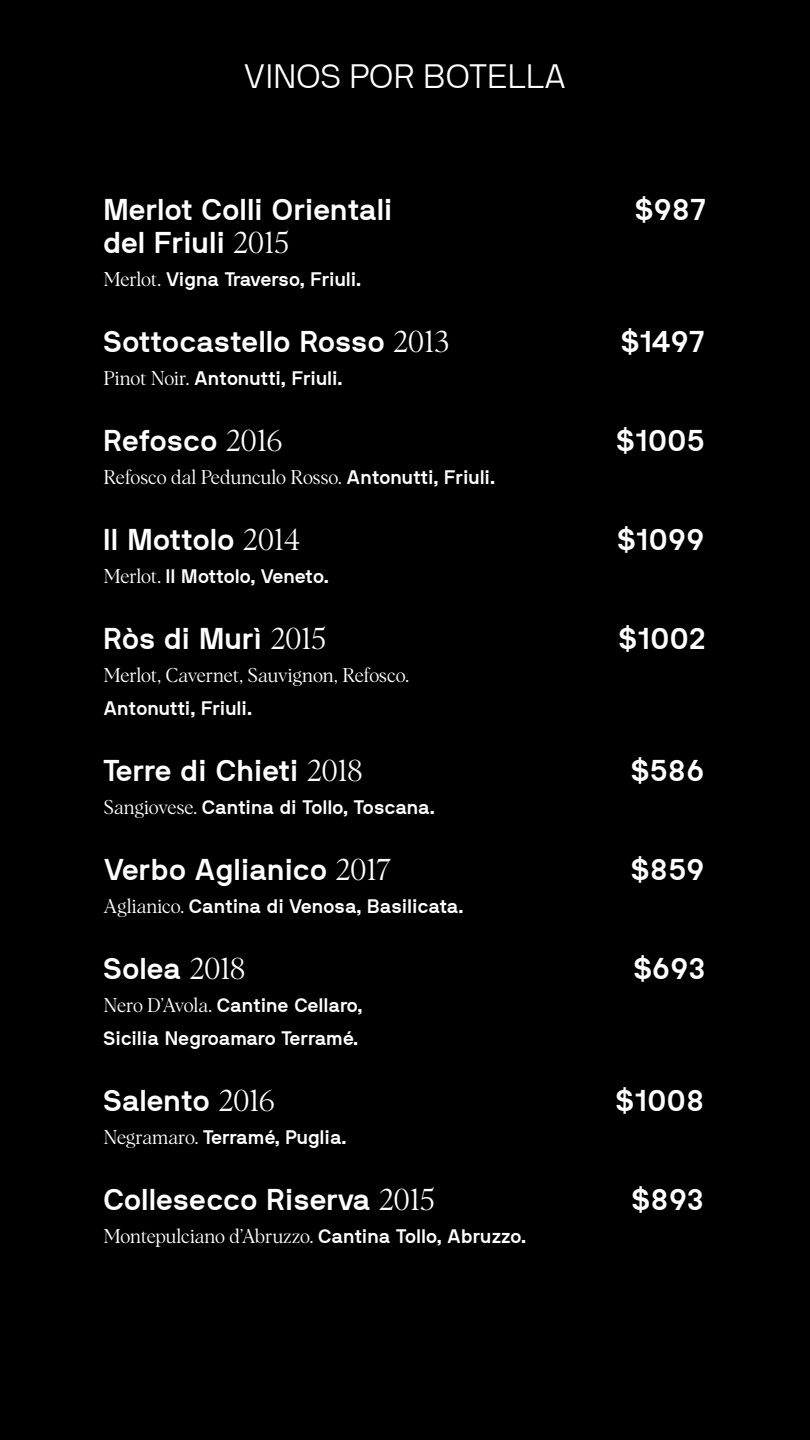
<style>
.page{position:relative;width:810px;height:1440px;background:#000}
.page>*{position:absolute;margin:0;border:0;box-sizing:border-box;transform-origin:0 0}
.t1{font:33.75px "NB International Light Webfont";color:#fff}
.t2{font:30px/33px "NB International Bold Webfont";color:#fff}
.t3{font:19.5px/33px "NB International Bold Webfont";color:#fff}
.t4{font:300 19.5px "Albra";letter-spacing:-.01em;color:#fff}
.s1{font-family:"Albra";font-weight:300}
.s2{font-family:"NB International Bold Webfont";font-weight:400}
</style>
<div class="page">
<h1 class="t1" style="left:243px;top:57px;width:325px">VINOS POR BOTELLA</h1>
<h2 class="t2" style="left:104px;top:193px;width:291px">Merlot Colli Orientali del Friuli <span class="s1">2015</span></h2>
<p class="t3" style="left:104px;top:262px;width:260px"><span class="s1">Merlot.</span> Vigna Traverso, Friuli.</p>
<h2 class="t2" style="left:104px;top:325px;width:347px">Sottocastello Rosso <span class="s1">2013</span></h2>
<p class="t3" style="left:104px;top:361px;width:241px"><span class="s1">Pinot Noir.</span> Antonutti, Friuli.</p>
<h2 class="t2" style="left:104px;top:424px;width:180px">Refosco <span class="s1">2016</span></h2>
<p class="t4" style="left:104px;top:463px;width:393px">Refosco dal Pedunculo Rosso. <span class="s2">Antonutti, Friuli.</span></p>
<h2 class="t2" style="left:104px;top:523px;width:198px">Il Mottolo <span class="s1">2014</span></h2>
<p class="t3" style="left:104px;top:559px;width:227px"><span class="s1">Merlot.</span> Il Mottolo, Veneto.</p>
<h2 class="t2" style="left:104px;top:622px;width:224px">Ròs di Murì <span class="s1">2015</span></h2>
<p class="t4" style="left:104px;top:661px;width:307px">Merlot, Cavernet, Sauvignon, Refosco.</p>
<p class="t3" style="left:104px;top:691px;width:150px">Antonutti, Friuli.</p>
<h2 class="t2" style="left:104px;top:754px;width:261px">Terre di Chieti <span class="s1">2018</span></h2>
<p class="t3" style="left:104px;top:790px;width:333px"><span class="s1">Sangiovese.</span> Cantina di Tollo, Toscana.</p>
<h2 class="t2" style="left:104px;top:853px;width:289px">Verbo Aglianico <span class="s1">2017</span></h2>
<p class="t3" style="left:104px;top:889px;width:362px"><span class="s1">Aglianico.</span> Cantina di Venosa, Basilicata.</p>
<h2 class="t2" style="left:104px;top:952px;width:143px">Solea <span class="s1">2018</span></h2>
<p class="t3" style="left:104px;top:988px;width:261px"><span class="s1">Nero D’Avola.</span> Cantine Cellaro,<br>Sicilia Negroamaro Terramé.</p>
<h2 class="t2" style="left:104px;top:1084px;width:173px">Salento <span class="s1">2016</span></h2>
<p class="t3" style="left:104px;top:1120px;width:245px"><span class="s1">Negramaro.</span> Terramé, Puglia.</p>
<h2 class="t2" style="left:104px;top:1183px;width:333px">Collesecco Riserva <span class="s1">2015</span></h2>
<p class="t4" style="left:104px;top:1222px;width:424px">Montepulciano d’Abruzzo. <span class="s2">Cantina Tollo, Abruzzo.</span></p>
<h2 class="t2" style="left:635px;top:193px;width:73px">$987</h2>
<h2 class="t2" style="left:621px;top:325px;width:86px">$1497</h2>
<h2 class="t2" style="left:617px;top:424px;width:90px">$1005</h2>
<h2 class="t2" style="left:617px;top:523px;width:89px">$1099</h2>
<h2 class="t2" style="left:619px;top:622px;width:89px">$1002</h2>
<h2 class="t2" style="left:631px;top:754px;width:75px">$586</h2>
<h2 class="t2" style="left:631px;top:853px;width:75px">$859</h2>
<h2 class="t2" style="left:634px;top:952px;width:74px">$693</h2>
<h2 class="t2" style="left:616px;top:1084px;width:91px">$1008</h2>
<h2 class="t2" style="left:632px;top:1183px;width:75px">$893</h2>
</div>
